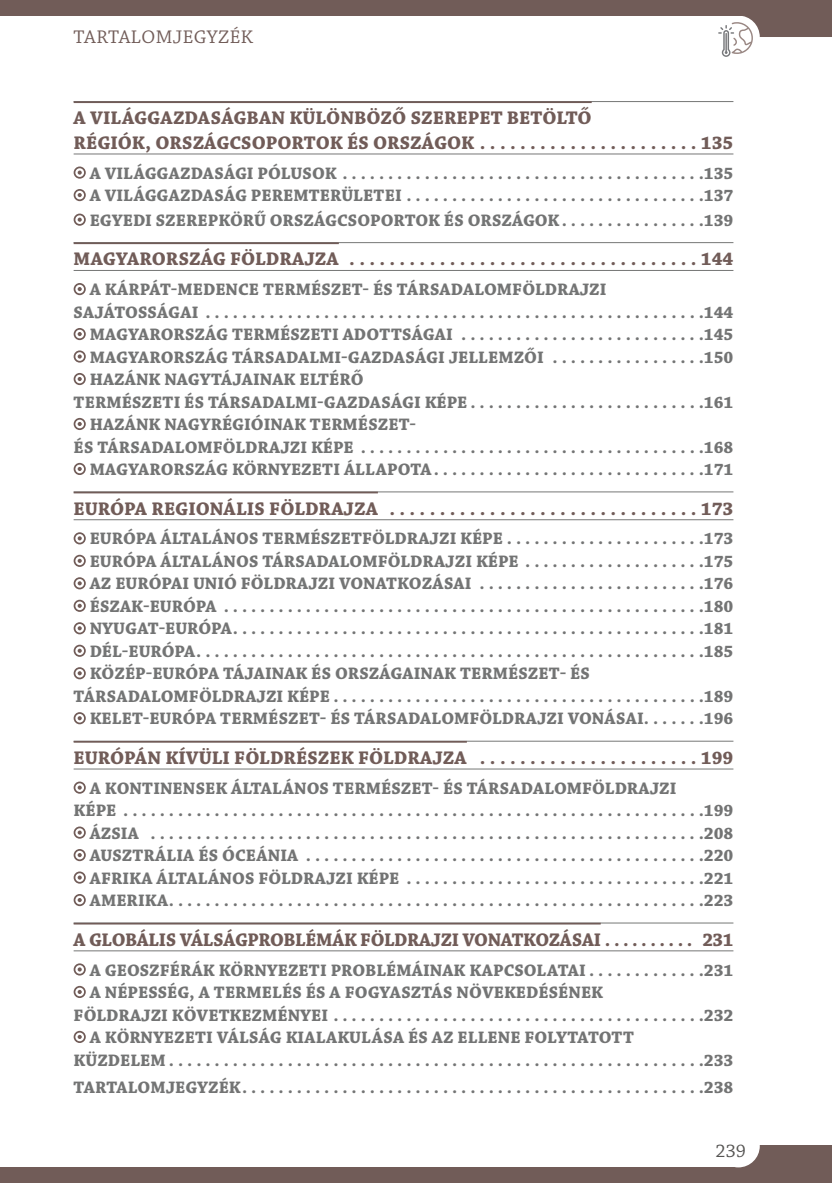
<style>
.page{position:relative;width:832px;height:1183px;background:#fff}
.page>*{position:absolute;margin:0;border:0;box-sizing:border-box;transform-origin:0 0}
.t1{font:700 19.25px/24.5px "Chaparral Pro";color:#715c58}
.t2{font:700 19.25px "Chaparral Pro";letter-spacing:-.02em;color:#715c58}
.t3{font:19.25px "Chaparral Pro";letter-spacing:.02em;color:#715c58}
.t4{font:19.25px "Chaparral Pro";color:#555452}
.t5{font:700 17.5px/22.4px "Chaparral Pro";color:#737474}
</style>
<div class="page">
<div style="left:0;top:0;width:832px;height:16px;background:#715c58"></div>
<div style="left:0;top:1166px;width:832px;height:16px;background:#715c58"></div>
<div style="left:738px;top:1145px;width:94px;height:37px;background:#715c58"></div>
<div style="left:717px;top:1124px;width:43px;height:42px;background:#fff;border-radius:50%"></div>
<svg style="left:718px;top:16px;width:114px;height:41px"></svg>
<hr style="left:74px;top:101px;width:659px;height:1px;background:#767776">
<hr style="left:74px;top:101px;width:518px;height:2px;background:#715c58">
<hr style="left:74px;top:154px;width:659px;height:1px;background:#767776">
<hr style="left:74px;top:242px;width:659px;height:1px;background:#767776">
<hr style="left:74px;top:270px;width:659px;height:1px;background:#767776">
<hr style="left:74px;top:242px;width:265px;height:2px;background:#715c58">
<hr style="left:74px;top:491px;width:659px;height:1px;background:#767776">
<hr style="left:74px;top:519px;width:659px;height:1px;background:#767776">
<hr style="left:74px;top:491px;width:304px;height:2px;background:#715c58">
<hr style="left:74px;top:740px;width:659px;height:1px;background:#767776">
<hr style="left:74px;top:768px;width:659px;height:1px;background:#767776">
<hr style="left:74px;top:740px;width:393px;height:2px;background:#715c58">
<hr style="left:74px;top:922px;width:659px;height:1px;background:#767776">
<hr style="left:74px;top:950px;width:659px;height:1px;background:#767776">
<hr style="left:74px;top:922px;width:527px;height:2px;background:#715c58">
<svg style="left:74px;top:166px;width:12px;height:13px"></svg>
<svg style="left:74px;top:189px;width:12px;height:12px"></svg>
<svg style="left:74px;top:213px;width:12px;height:13px"></svg>
<svg style="left:74px;top:283px;width:12px;height:12px"></svg>
<svg style="left:74px;top:328px;width:12px;height:12px"></svg>
<svg style="left:74px;top:350px;width:12px;height:12px"></svg>
<svg style="left:74px;top:373px;width:12px;height:12px"></svg>
<svg style="left:74px;top:418px;width:12px;height:12px"></svg>
<svg style="left:74px;top:462px;width:12px;height:13px"></svg>
<svg style="left:74px;top:532px;width:12px;height:12px"></svg>
<svg style="left:74px;top:554px;width:12px;height:12px"></svg>
<svg style="left:74px;top:577px;width:12px;height:12px"></svg>
<svg style="left:74px;top:599px;width:12px;height:12px"></svg>
<svg style="left:74px;top:622px;width:12px;height:12px"></svg>
<svg style="left:74px;top:644px;width:12px;height:12px"></svg>
<svg style="left:74px;top:667px;width:12px;height:12px"></svg>
<svg style="left:74px;top:712px;width:12px;height:12px"></svg>
<svg style="left:74px;top:781px;width:12px;height:12px"></svg>
<svg style="left:74px;top:826px;width:12px;height:12px"></svg>
<svg style="left:74px;top:849px;width:12px;height:11px"></svg>
<svg style="left:74px;top:871px;width:12px;height:12px"></svg>
<svg style="left:74px;top:894px;width:12px;height:11px"></svg>
<svg style="left:74px;top:963px;width:12px;height:12px"></svg>
<svg style="left:74px;top:985px;width:12px;height:12px"></svg>
<svg style="left:74px;top:1030px;width:12px;height:12px"></svg>
<p class="t3" style="left:74px;top:30px;width:181px">TARTALOMJEGYZÉK</p>
<p class="t1" style="left:74px;top:107px;width:661px">A VILÁGGAZDASÁGBAN KÜLÖNBÖZŐ SZEREPET BETÖLTŐ<br>RÉGIÓK, ORSZÁGCSOPORTOK ÉS ORSZÁGOK . . . . . . . . . . . . . . . . . . . . . . 135</p>
<p class="t5" style="left:90px;top:163px;width:645px">A VILÁGGAZDASÁGI PÓLUSOK ........................................135<br>A VILÁGGAZDASÁG PEREMTERÜLETEI .................................137</p>
<p class="t5" style="left:90px;top:210px;width:645px">EGYEDI SZEREPKÖRŰ ORSZÁGCSOPORTOK ÉS ORSZÁGOK . . . . . . . . . . . . . . . .139</p>
<p class="t1" style="left:74px;top:248px;width:661px">MAGYARORSZÁG FÖLDRAJZA ................................... 144</p>
<p class="t5" style="left:90px;top:279px;width:518px">A KÁRPÁT-MEDENCE TERMÉSZET- ÉS TÁRSADALOMFÖLDRAJZI</p>
<p class="t5" style="left:74px;top:302px;width:661px">SAJÁTOSSÁGAI .......................................................144</p>
<p class="t5" style="left:90px;top:324px;width:645px">MAGYARORSZÁG TERMÉSZETI ADOTTSÁGAI . . . . . . . . . . . . . . . . . . . . . . . . . . .145</p>
<p class="t5" style="left:90px;top:347px;width:645px">MAGYARORSZÁG TÁRSADALMI-GAZDASÁGI JELLEMZŐI . . . . . . . . . . . . . . . . .150</p>
<p class="t5" style="left:90px;top:369px;width:275px">HAZÁNK NAGYTÁJAINAK ELTÉRŐ</p>
<p class="t5" style="left:74px;top:392px;width:661px">TERMÉSZETI ÉS TÁRSADALMI-GAZDASÁGI KÉPE . . . . . . . . . . . . . . . . . . . . . . . . . .161</p>
<p class="t5" style="left:90px;top:414px;width:328px">HAZÁNK NAGYRÉGIÓINAK TERMÉSZET-</p>
<p class="t5" style="left:74px;top:437px;width:661px">ÉS TÁRSADALOMFÖLDRAJZI KÉPE ......................................168</p>
<p class="t5" style="left:90px;top:459px;width:645px">MAGYARORSZÁG KÖRNYEZETI ÁLLAPOTA. . . . . . . . . . . . . . . . . . . . . . . . . . . . . .171</p>
<p class="t1" style="left:74px;top:497px;width:661px">EURÓPA REGIONÁLIS FÖLDRAJZA ............................... 173</p>
<p class="t5" style="left:90px;top:528px;width:645px">EURÓPA ÁLTALÁNOS TERMÉSZETFÖLDRAJZI KÉPE . . . . . . . . . . . . . . . . . . . . . .173</p>
<p class="t5" style="left:90px;top:551px;width:645px">EURÓPA ÁLTALÁNOS TÁRSADALOMFÖLDRAJZI KÉPE . . . . . . . . . . . . . . . . . . . .175</p>
<p class="t5" style="left:90px;top:573px;width:645px">AZ EURÓPAI UNIÓ FÖLDRAJZI VONATKOZÁSAI . . . . . . . . . . . . . . . . . . . . . . . . .176</p>
<p class="t5" style="left:90px;top:596px;width:645px">ÉSZAK-EURÓPA .....................................................180</p>
<p class="t5" style="left:90px;top:618px;width:645px">NYUGAT-EURÓPA....................................................181</p>
<p class="t5" style="left:90px;top:641px;width:645px">DÉL-EURÓPA........................................................185</p>
<p class="t5" style="left:90px;top:663px;width:502px">KÖZÉP-EURÓPA TÁJAINAK ÉS ORSZÁGAINAK TERMÉSZET- ÉS</p>
<p class="t5" style="left:74px;top:686px;width:661px">TÁRSADALOMFÖLDRAJZI KÉPE.........................................189</p>
<p class="t5" style="left:90px;top:708px;width:645px">KELET-EURÓPA TERMÉSZET- ÉS TÁRSADALOMFÖLDRAJZI VONÁSAI. . . . . . .196</p>
<p class="t1" style="left:74px;top:746px;width:661px">EURÓPÁN KÍVÜLI FÖLDRÉSZEK FÖLDRAJZA . . . . . . . . . . . . . . . . . . . . . . 199</p>
<p class="t5" style="left:90px;top:778px;width:588px">A KONTINENSEK ÁLTALÁNOS TERMÉSZET- ÉS TÁRSADALOMFÖLDRAJZI</p>
<p class="t5" style="left:74px;top:800px;width:661px">KÉPE ................................................................199</p>
<p class="t5" style="left:90px;top:822px;width:645px">ÁZSIA .............................................................208</p>
<p class="t5" style="left:90px;top:845px;width:645px">AUSZTRÁLIA ÉS ÓCEÁNIA ............................................220</p>
<p class="t5" style="left:90px;top:867px;width:645px">AFRIKA ÁLTALÁNOS FÖLDRAJZI KÉPE .................................221</p>
<p class="t5" style="left:90px;top:890px;width:645px">AMERIKA...........................................................223</p>
<p class="t2" style="left:74px;top:931px;width:661px">A GLOBÁLIS VÁLSÁGPROBLÉMÁK FÖLDRAJZI VONATKOZÁSAI . . . . . . . . . . 231</p>
<p class="t5" style="left:90px;top:959px;width:645px">A GEOSZFÉRÁK KÖRNYEZETI PROBLÉMÁINAK KAPCSOLATAI . . . . . . . . . . . . .231</p>
<p class="t5" style="left:90px;top:982px;width:515px">A NÉPESSÉG, A TERMELÉS ÉS A FOGYASZTÁS NÖVEKEDÉSÉNEK</p>
<p class="t5" style="left:74px;top:1004px;width:661px">FÖLDRAJZI KÖVETKEZMÉNYEI .........................................232</p>
<p class="t5" style="left:90px;top:1027px;width:546px">A KÖRNYEZETI VÁLSÁG KIALAKULÁSA ÉS AZ ELLENE FOLYTATOTT</p>
<p class="t5" style="left:74px;top:1049px;width:661px">KÜZDELEM...........................................................233</p>
<p class="t5" style="left:74px;top:1077px;width:661px">TARTALOMJEGYZÉK...................................................238</p>
<p class="t4" style="left:716px;top:1142px;width:32px">239</p>
</div>
